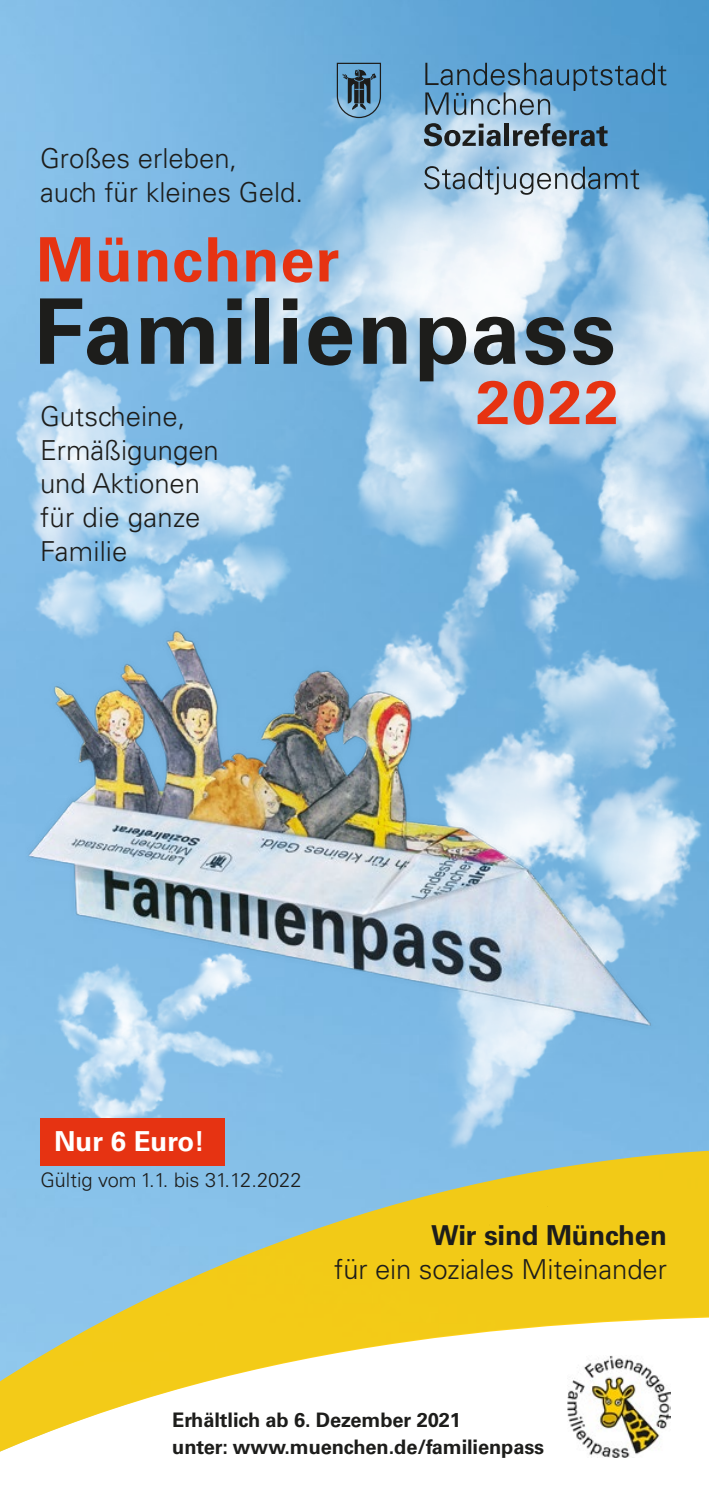
<style>
.page{position:relative;width:709px;height:1489px;background:#fff}
.page>*{position:absolute;margin:0;border:0;box-sizing:border-box;transform-origin:0 0}
.A4_Headline_18pt_22pt{font:300 27.5px/33.8px "Univers CE";color:#1d1d1b;text-align:right}
.A4_Headline_18pt_22pt-2{font:300 27.5px/33.8px "Univers";color:#1d1d1b}
.A4_Fließtext_11pt_13_5pt{font:700 27.5px "Univers CE";color:#fff}
.t1{font:700 20px "Univers CE";letter-spacing:-.005em;color:#1d1d1b}
.A4_Fließtext_11pt_13_5pt-2{font:300 20px "Univers CE";color:#1d1d1b}
.s1{font-weight:700}
</style>
<div class="page">
<img style="left:0;top:0;width:709px;height:263px">
<img style="left:352px;top:1067px;width:357px;height:81px">
<img style="left:0;top:263px;width:104px;height:353px">
<img style="left:104px;top:17px;width:605px;height:599px">
<img style="left:0;top:1067px;width:352px;height:81px">
<img style="left:0;top:616px;width:709px;height:451px">
<svg style="left:0;top:1148px;width:709px;height:310px"></svg>
<img style="left:567px;top:1354px;width:103px;height:103px">
<div style="left:40px;top:1117px;width:184px;height:48px;background:#e63312"></div>
<svg style="left:424px;top:123px;width:76px;height:23px;background:#758692"></svg>
<div style="left:504px;top:124px;width:5px;height:22px;background:#1d1d1b"></div>
<svg style="left:513px;top:123px;width:94px;height:23px;background:#5a788d"></svg>
<svg style="left:425px;top:63px;width:241px;height:52px;background:#5b93ba"></svg>
<svg style="left:337px;top:62px;width:44px;height:57px;background:#5883a0"></svg>
<svg style="left:424px;top:166px;width:215px;height:29px;background:#8eacc1"></svg>
<svg style="left:40px;top:237px;width:50px;height:44px;background:#c4645c"></svg>
<svg style="left:99px;top:237px;width:30px;height:45px"></svg>
<svg style="left:138px;top:250px;width:29px;height:31px"></svg>
<svg style="left:174px;top:250px;width:27px;height:32px"></svg>
<svg style="left:208px;top:237px;width:29px;height:44px"></svg>
<svg style="left:246px;top:250px;width:29px;height:31px"></svg>
<svg style="left:283px;top:249px;width:29px;height:33px"></svg>
<svg style="left:319px;top:250px;width:19px;height:31px"></svg>
<svg style="left:40px;top:298px;width:89px;height:67px;background:#527085"></svg>
<svg style="left:141px;top:317px;width:72px;height:47px;background:#455b69"></svg>
<svg style="left:227px;top:298px;width:15px;height:66px"></svg>
<div style="left:256px;top:298px;width:13px;height:66px;background:#1d1d1b"></div>
<svg style="left:283px;top:298px;width:14px;height:66px"></svg>
<svg style="left:308px;top:316px;width:44px;height:49px;background:#3f5563"></svg>
<svg style="left:363px;top:317px;width:43px;height:47px;background:#4b575f"></svg>
<svg style="left:420px;top:317px;width:46px;height:64px;background:#5f6c75"></svg>
<svg style="left:474px;top:317px;width:41px;height:48px;background:#5a5e60"></svg>
<svg style="left:525px;top:317px;width:40px;height:48px;background:#4b5c68"></svg>
<svg style="left:573px;top:317px;width:40px;height:48px;background:#53616a"></svg>
<svg style="left:477px;top:381px;width:30px;height:43px"></svg>
<svg style="left:513px;top:381px;width:30px;height:44px"></svg>
<svg style="left:549px;top:381px;width:30px;height:43px"></svg>
<svg style="left:586px;top:381px;width:30px;height:43px"></svg>
<p class="A4_Headline_18pt_22pt" style="left:40px;top:142px;width:265px;text-align:left">Großes erleben,<br>auch für kleines Geld.</p>
<p class="A4_Headline_18pt_22pt-2" style="left:40px;top:399px;width:180px">Gutscheine,<br>Ermäßigungen und Aktionen für die ganze<br>Familie</p>
<p class="A4_Fließtext_11pt_13_5pt" style="left:54px;top:1125px;width:152px">Nur 6 Euro!</p>
<p class="A4_Fließtext_11pt_13_5pt-2" style="left:40px;top:1168px;width:262px">Gültig vom 1.1. bis 31.12.2022</p>
<p class="A4_Headline_18pt_22pt" style="left:334px;top:1218px;width:334px"><span class="s1">Wir sind München<br></span>für ein soziales Miteinander</p>
<p class="t1" style="left:172px;top:1408px;width:290px">Erhältlich ab 6. Dezember 2021</p>
<p class="t1" style="left:172px;top:1434px;width:373px">unter: www.muenchen.de/familienpass</p>
</div>
